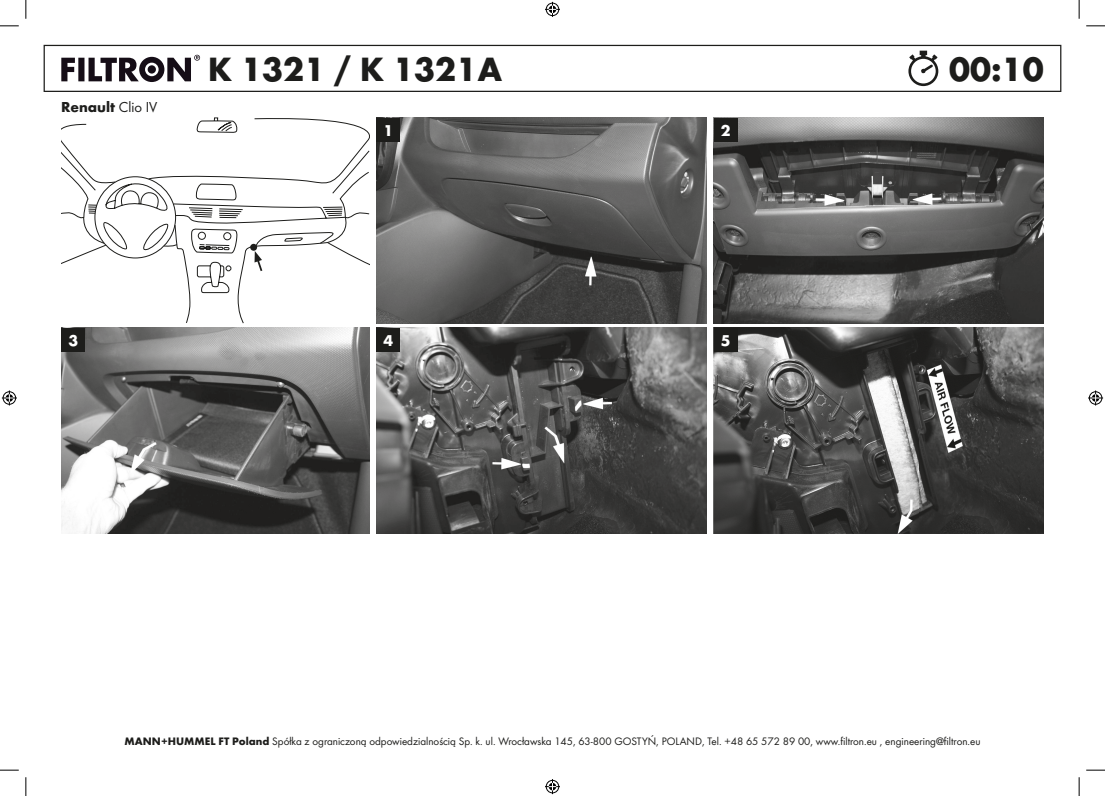
<style>
.page{position:relative;width:1105px;height:796px;background:#fff}
.page>*{position:absolute;margin:0;border:0;box-sizing:border-box;transform-origin:0 0}
.t1{font:700 35px "Futura";color:#1d1d1b}
.t2{font:700 16.25px "Futura";color:#fff}
.t3{font:700 15px "Futura";color:#1d1d1b}
.t4{font:11.25px "Futura Boo";color:#1d1d1b}
.s1{font-family:"Futura Boo";font-weight:400}
.s2{font-family:"Futura";font-weight:700}
</style>
<div class="page">
<svg style="left:44px;top:45px;width:1016px;height:47px"></svg>
<svg style="left:61px;top:55px;width:139px;height:27px"></svg>
<svg style="left:908px;top:51px;width:30px;height:35px"></svg>
<img style="left:376px;top:118px;width:330px;height:205px">
<div style="left:376px;top:118px;width:24px;height:24px;background:#1d1d1b"></div>
<img style="left:713px;top:118px;width:330px;height:205px">
<div style="left:713px;top:118px;width:24px;height:24px;background:#1d1d1b"></div>
<img style="left:61px;top:328px;width:308px;height:205px">
<div style="left:61px;top:328px;width:24px;height:24px;background:#1d1d1b"></div>
<img style="left:376px;top:328px;width:330px;height:205px">
<div style="left:376px;top:328px;width:24px;height:24px;background:#1d1d1b"></div>
<img style="left:713px;top:328px;width:330px;height:205px">
<div style="left:713px;top:328px;width:24px;height:24px;background:#1d1d1b"></div>
<svg style="left:61px;top:118px;width:308px;height:175px"></svg>
<svg style="left:0;top:25px;width:19px;height:2px"></svg>
<svg style="left:1086px;top:25px;width:18px;height:2px"></svg>
<svg style="left:0;top:769px;width:19px;height:2px"></svg>
<svg style="left:1086px;top:769px;width:18px;height:2px"></svg>
<svg style="left:25px;top:0;width:2px;height:19px"></svg>
<svg style="left:25px;top:777px;width:2px;height:19px"></svg>
<svg style="left:1078px;top:0;width:1px;height:19px"></svg>
<svg style="left:1078px;top:777px;width:1px;height:19px"></svg>
<svg style="left:545px;top:2px;width:15px;height:15px"></svg>
<svg style="left:545px;top:779px;width:15px;height:15px"></svg>
<svg style="left:2px;top:390px;width:15px;height:15px"></svg>
<svg style="left:1088px;top:390px;width:14px;height:15px"></svg>
<h3 class="t3" style="left:61px;top:96px;width:98px">Renault <span class="s1">Clio IV</span></h3>
<h1 class="t1" style="left:208px;top:44px;width:296px">K 1321 / K 1321A</h1>
<h1 class="t1" style="left:948px;top:44px;width:96px">00:10</h1>
<h2 class="t2" style="left:383px;top:118px;width:11px">1</h2>
<h2 class="t2" style="left:720px;top:118px;width:11px">2</h2>
<h2 class="t2" style="left:68px;top:328px;width:11px">3</h2>
<h2 class="t2" style="left:383px;top:328px;width:11px">4</h2>
<h2 class="t2" style="left:720px;top:328px;width:11px">5</h2>
<p class="t4" style="left:124px;top:733px;width:857px"><span class="s2">MANN+HUMMEL FT Poland</span> Spółka z ograniczoną odpowiedzialnością Sp. k. ul. Wrocławska 145, 63-800 GOSTYŃ, POLAND, Tel. +48 65 572 89 00, www.filtron.eu , engineering@filtron.eu</p>
</div>
